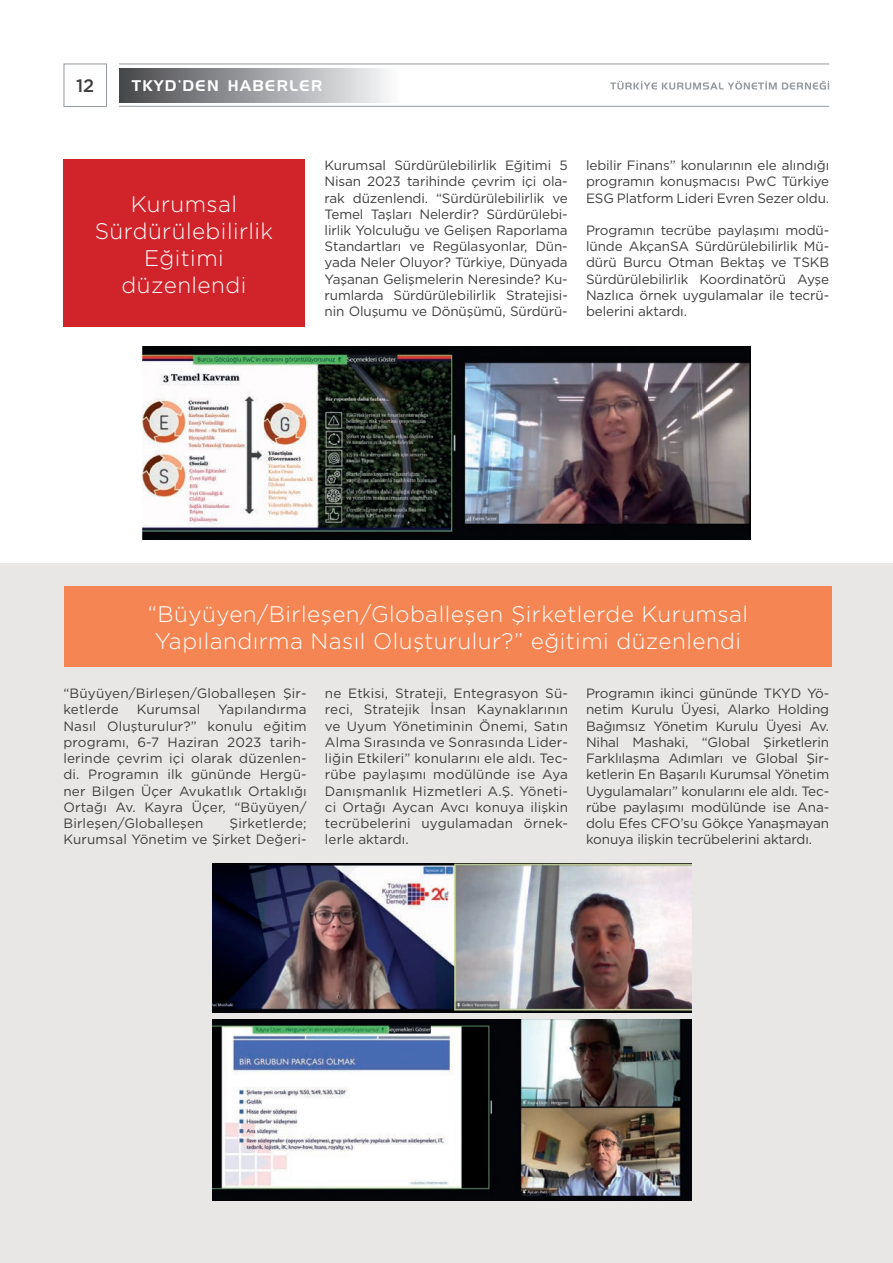
<style>
.page{position:relative;width:893px;height:1263px;background:#fff}
.page>*{position:absolute;margin:0;border:0;box-sizing:border-box;transform-origin:0 0}
.t1{font:300 22.5px/27px "Gotham";letter-spacing:.02em;color:#fff;text-align:center}
.t2{font:500 18px "Gotham";color:#3e3e3f}
.t3{font:15px "Handel Gothic";letter-spacing:.1em;color:#fff}
.t4{font:13.5px/16.2px "Gotham";letter-spacing:-.01em;color:#3e3e3f;text-align:justify}
.t5{font:13.5px/16.2px "Gotham";letter-spacing:.01em;color:#3e3e3f}
</style>
<div class="page">
<div style="left:119px;top:68px;width:281px;height:34px;background:linear-gradient(to right,#47484b,#fafbfd)"></div>
<div style="left:64px;top:64px;width:43px;height:43px;border:1px solid #949a9f"></div>
<hr style="left:119px;top:64px;width:710px;height:1px;background:#949a9f">
<hr style="left:119px;top:106px;width:710px;height:1px;background:#949a9f">
<svg style="left:610px;top:81px;width:219px;height:9px"></svg>
<div style="left:0;top:563px;width:893px;height:700px;background:#e9e7e6"></div>
<div style="left:64px;top:586px;width:767px;height:81px;background:#f58654"></div>
<img style="left:213px;top:1019px;width:478px;height:181px">
<img style="left:213px;top:863px;width:478px;height:149px">
<div style="left:63px;top:159px;width:242px;height:168px;background:#d1232a"></div>
<img style="left:143px;top:347px;width:607px;height:192px">
<hr style="left:892px;top:122px;width:1px;height:387px;background:#e9e7e6">
<h2 class="t2" style="left:76px;top:79px;width:20px">12</h2>
<p class="t3" style="left:132px;top:77px;width:192px">TKYD’DEN HABERLER</p>
<h1 class="t1" style="left:95px;top:192px;width:180px">Kurumsal<br>Sürdürülebilirlik<br>Eğitimi düzenlendi</h1>
<p class="t4" style="left:325px;top:158px;width:245px">Kurumsal Sürdürülebilirlik Eğitimi 5<br>Nisan 2023 tarihinde çevrim içi ola&shy;rak düzenlendi. “Sürdürülebilirlik ve Temel Taşları Nelerdir? Sürdürülebi&shy;lirlik Yolculuğu ve Gelişen Raporlama Standartları ve Regülasyonlar, Dün&shy;yada Neler Oluyor? Türkiye, Dünyada Yaşanan Gelişmelerin Neresinde? Ku&shy;rumlarda Sürdürülebilirlik Stratejisi&shy;nin Oluşumu ve Dönüşümü, Sürdürü-</p>
<p class="t4" style="left:586px;top:158px;width:245px">lebilir Finans” konularının ele alındığı programın konuşmacısı PwC Türkiye ESG Platform Lideri Evren Sezer oldu.</p>
<p class="t4" style="left:586px;top:223px;width:245px">Programın tecrübe paylaşımı modü&shy;lünde AkçanSA Sürdürülebilirlik Mü&shy;dürü Burcu Otman Bektaş ve TSKB Sürdürülebilirlik Koordinatörü Ayşe Nazlıca örnek uygulamalar ile tecrü&shy;belerini aktardı.</p>
<h1 class="t1" style="left:148px;top:602px;width:602px">“Büyüyen/Birleşen/Globalleşen Şirketlerde Kurumsal<br>Yapılandırma Nasıl Oluşturulur?” eğitimi düzenlendi</h1>
<p class="t5" style="left:63px;top:686px;width:245px">“Büyüyen/Birleşen/Globalleşen Şir&shy;ketlerde</p>
<p class="t4" style="left:325px;top:686px;width:245px">ne Etkisi, Strateji, Entegrasyon Sü&shy;reci, Stratejik İnsan Kaynaklarının ve Uyum Yönetiminin Önemi, Satın Alma Sırasında ve Sonrasında Lider&shy;liğin Etkileri” konularını ele aldı. Tec&shy;rübe paylaşımı modülünde ise Aya Danışmanlık Hizmetleri A.Ş. Yöneti&shy;ci Ortağı Aycan Avcı konuya ilişkin tecrübelerini uygulamadan örnek&shy;lerle aktardı.</p>
<p class="t4" style="left:586px;top:686px;width:245px">Programın ikinci gününde TKYD Yö&shy;netim Kurulu Üyesi, Alarko Holding Bağımsız Yönetim Kurulu Üyesi Av.<br>Nihal Mashaki, “Global Şirketlerin Farklılaşma Adımları ve Global Şir&shy;ketlerin En Başarılı Kurumsal Yönetim Uygulamaları” konularını ele aldı. Tec&shy;rübe paylaşımı modülünde ise Ana&shy;dolu Efes CFO’su Gökçe Yanaşmayan konuya ilişkin tecrübelerini aktardı.</p>
<p class="t4" style="left:63px;top:702px;width:245px;text-indent:155px">Yapılandırma Nasıl Oluşturulur?” konulu eğitim programı, 6-7 Haziran 2023 tarih&shy;lerinde çevrim içi olarak düzenlen&shy;di. Programın ilk gününde Hergü&shy;ner Bilgen Üçer Avukatlık Ortaklığı Ortağı Av. Kayra Üçer, “Büyüyen/ Birleşen/Globalleşen</p>
<p class="t5" style="left:137px;top:702px;width:65px">Kurumsal</p>
<p class="t5" style="left:63px;top:816px;width:245px;text-align:right">Şirketlerde;<br>Kurumsal Yönetim ve Şirket Değeri-</p>
</div>
